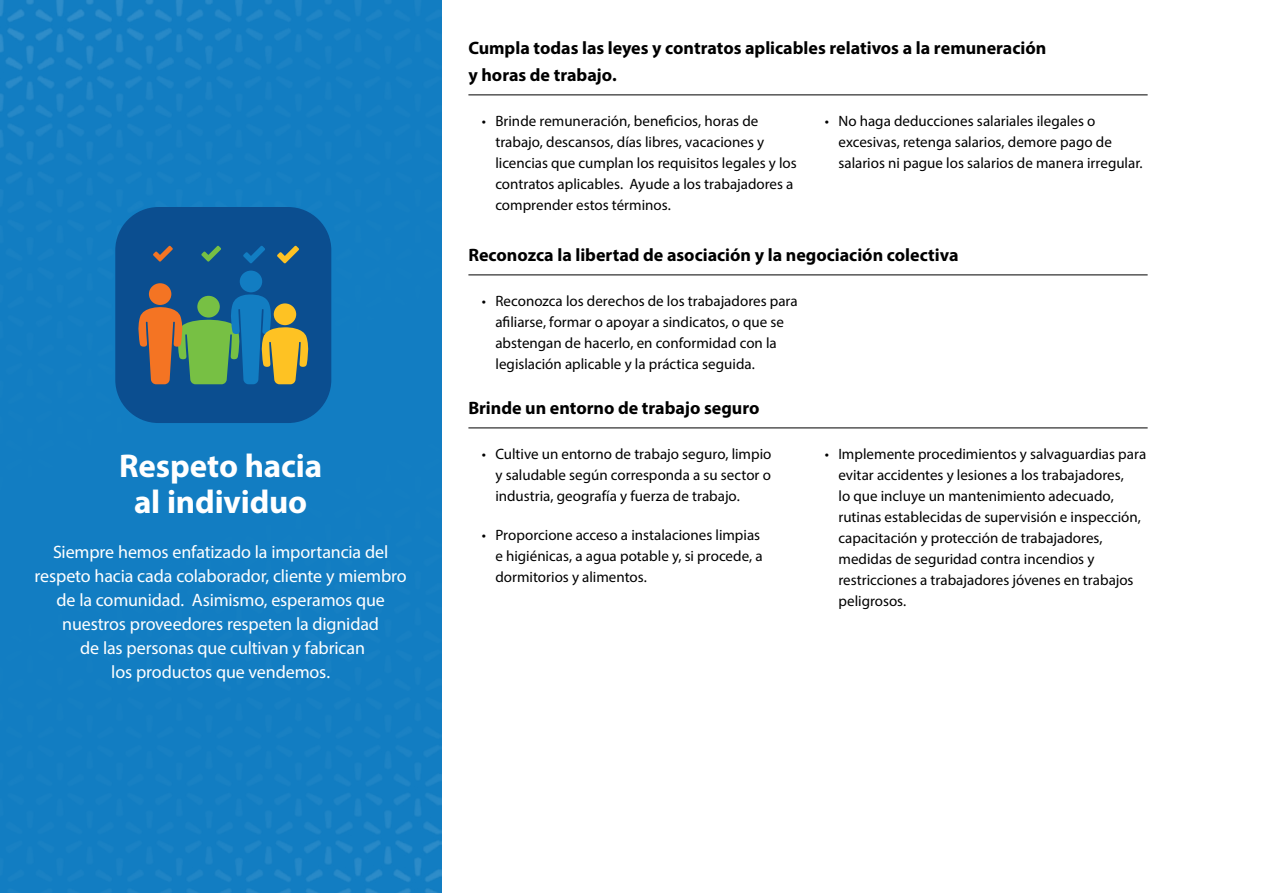
<style>
.page{position:relative;width:1263px;height:893px;background:#fff}
.page>*{position:absolute;margin:0;border:0;box-sizing:border-box;transform-origin:0 0}
.t1{font:700 33px/36px "Myriad Pro";letter-spacing:-.005em;color:#fff;text-align:center}
.t2{font:18px/24px "Myriad Pro";letter-spacing:-.01em;color:#fff;text-align:center}
.t3{font:700 18px/27px "Myriad Pro";color:#000}
.t4{font:15px/21px "Myriad Pro";color:#000}
</style>
<div class="page">
<div style="left:0;top:0;width:441px;height:893px;background:#127dc2"></div>
<hr style="left:468px;top:95px;width:680px;height:1px;background:#000">
<hr style="left:468px;top:275px;width:680px;height:1px;background:#000">
<hr style="left:468px;top:428px;width:680px;height:1px;background:#000">
<div style="left:115px;top:207px;width:216px;height:216px;background:#0b4e90;border-radius:43px"></div>
<div style="left:149px;top:283px;width:22px;height:22px;background:#f47423;border-radius:50%"></div>
<div style="left:240px;top:271px;width:22px;height:21px;background:#127dc2;border-radius:50%"></div>
<svg style="left:138px;top:294px;width:171px;height:90px"></svg>
<svg style="left:153px;top:246px;width:20px;height:16px"></svg>
<svg style="left:201px;top:246px;width:20px;height:16px"></svg>
<svg style="left:243px;top:246px;width:22px;height:17px"></svg>
<svg style="left:277px;top:246px;width:22px;height:17px"></svg>
<h1 class="t1" style="left:119px;top:447px;width:205px">Respeto hacia al individuo</h1>
<p class="t2" style="left:35px;top:540px;width:374px">Siempre hemos enfatizado la importancia del respeto hacia cada colaborador, cliente y miembro de la comunidad. Asimismo, esperamos que nuestros proveedores respeten la dignidad<br>de las personas que cultivan y fabrican<br>los productos que vendemos.</p>
<p class="t3" style="left:468px;top:34px;width:579px">Cumpla todas las leyes y contratos aplicables relativos a la remuneración y horas de trabajo.</p>
<p class="t4" style="left:495px;top:110px;width:303px;text-indent:-14px">• Brinde remuneración, beneficios, horas de trabajo, descansos, días libres, vacaciones y licencias que cumplan los requisitos legales y los contratos aplicables. Ayude a los trabajadores a comprender estos términos.</p>
<p class="t4" style="left:838px;top:110px;width:306px;text-indent:-14px">• No haga deducciones salariales ilegales o excesivas, retenga salarios, demore pago de salarios ni pague los salarios de manera irregular.</p>
<p class="t3" style="left:468px;top:241px;width:492px">Reconozca la libertad de asociación y la negociación colectiva</p>
<p class="t4" style="left:495px;top:290px;width:304px;text-indent:-14px">• Reconozca los derechos de los trabajadores para afiliarse, formar o apoyar a sindicatos, o que se abstengan de hacerlo, en conformidad con la legislación aplicable y la práctica seguida.</p>
<p class="t3" style="left:468px;top:394px;width:293px">Brinde un entorno de trabajo seguro</p>
<p class="t4" style="left:495px;top:443px;width:277px;text-align:justify;text-indent:-14px">• Cultive un entorno de trabajo seguro, limpio y saludable según corresponda a su sector o industria, geografía y fuerza de trabajo.</p>
<p class="t4" style="left:495px;top:524px;width:269px;text-indent:-14px">• Proporcione acceso a instalaciones limpias e higiénicas, a agua potable y, si procede, a dormitorios y alimentos.</p>
<p class="t4" style="left:838px;top:443px;width:309px;text-indent:-14px">• Implemente procedimientos y salvaguardias para evitar accidentes y lesiones a los trabajadores,<br>lo que incluye un mantenimiento adecuado, rutinas establecidas de supervisión e inspección, capacitación y protección de trabajadores, medidas de seguridad contra incendios y restricciones a trabajadores jóvenes en trabajos peligrosos.</p>
</div>
